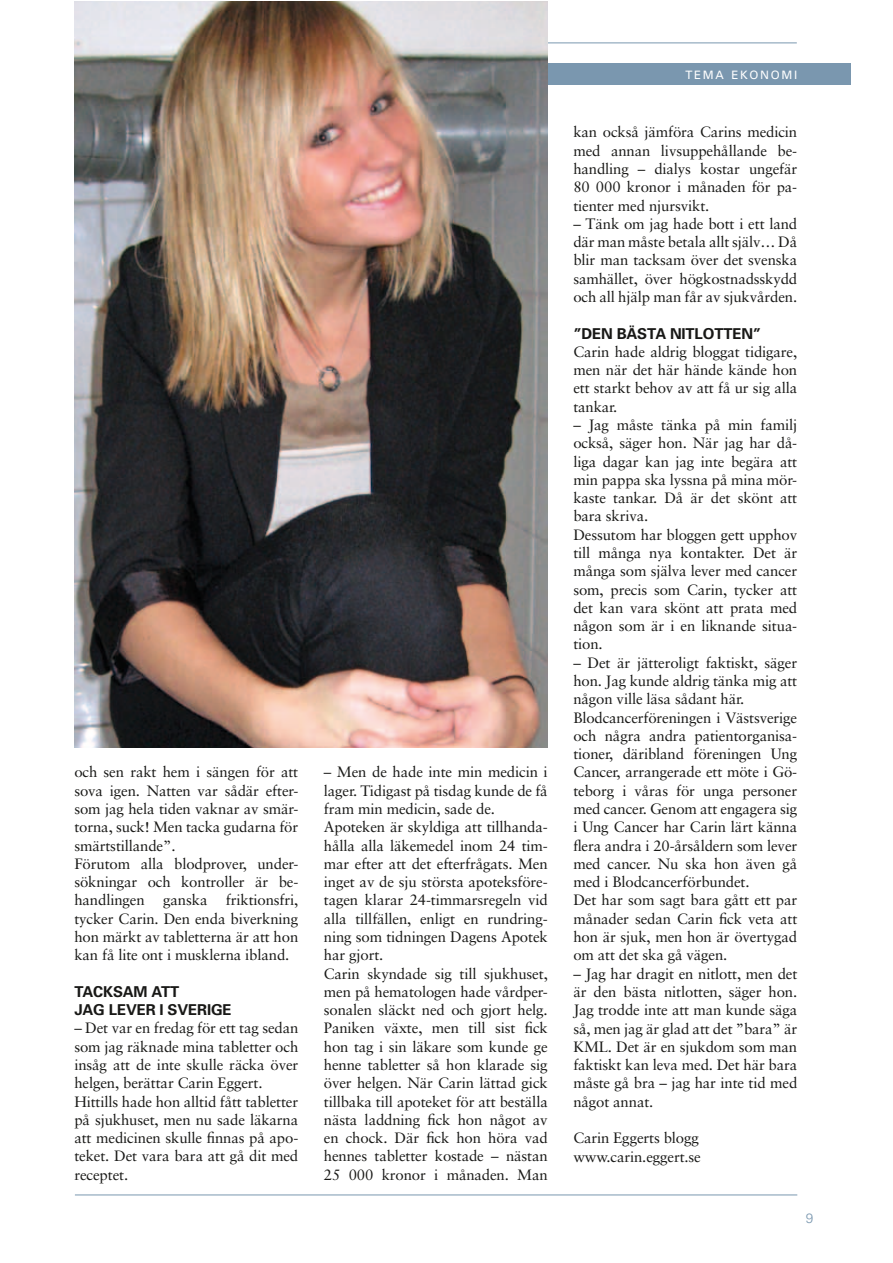
<style>
.page{position:relative;width:893px;height:1263px;background:#fff}
.page>*{position:absolute;margin:0;border:0;box-sizing:border-box;transform-origin:0 0}
.t1{font:15px/18.3px "Sabon";letter-spacing:-.01em;color:#181816}
.t2{font:700 15px/18.3px "Univers";letter-spacing:-.01em;color:#181816}
.t3{font:300 13.5px "Univers";color:#7a97af}
.t4{font:11.55px "Univers";letter-spacing:.145em;color:#fff}
</style>
<div class="page">
<hr style="left:75px;top:1194px;width:722px;height:1px;background:#7a97af">
<hr style="left:74px;top:43px;width:723px;height:1px;background:#7a97af">
<div style="left:548px;top:64px;width:302px;height:21px;background:#7a97af"></div>
<img style="left:74px;top:1px;width:474px;height:746px">
<p class="t1" style="left:74px;top:763px;width:225px">och sen rakt hem i sängen för att sova igen. Natten var sådär efter&shy;som jag hela tiden vaknar av smär&shy;torna, suck! Men tacka gudarna för smärtstillande”.<br>Förutom alla blodprover, under&shy;sökningar och kontroller är be&shy;handlingen ganska friktionsfri, tycker Carin. Den enda biverkning hon märkt av tabletterna är att hon kan få lite ont i musklerna ibland.</p>
<p class="t2" style="left:74px;top:982px;width:159px">TACKSAM ATT<br>JAG LEVER I SVERIGE</p>
<p class="t1" style="left:74px;top:1019px;width:225px">– Det var en fredag för ett tag sedan som jag räknade mina tabletter och insåg att de inte skulle räcka över helgen, berättar Carin Eggert.<br>Hittills hade hon alltid fått tabletter på sjukhuset, men nu sade läkarna att medicinen skulle finnas på apo&shy;teket. Det vara bara att gå dit med receptet.</p>
<p class="t1" style="left:324px;top:763px;width:225px">– Men de hade inte min medicin i lager. Tidigast på tisdag kunde de få fram min medicin, sade de.<br>Apoteken är skyldiga att tillhanda&shy;hålla alla läkemedel inom 24 tim&shy;mar efter att det efterfrågats. Men inget av de sju största apoteksföre&shy;tagen klarar 24-timmarsregeln vid alla tillfällen, enligt en rundring&shy;ning som tidningen Dagens Apotek har gjort.<br>Carin skyndade sig till sjukhuset, men på hematologen hade vårdper&shy;sonalen släckt ned och gjort helg.<br>Paniken växte, men till sist fick hon tag i sin läkare som kunde ge henne tabletter så hon klarade sig över helgen. När Carin lättad gick tillbaka till apoteket för att beställa nästa laddning fick hon något av en chock. Där fick hon höra vad hennes tabletter kostade – nästan<br>25 000 kronor i månaden. Man</p>
<p class="t4" style="left:685px;top:68px;width:113px">TEMA EKONOMI</p>
<p class="t1" style="left:573px;top:123px;width:225px;text-align:justify">kan också jämföra Carins medicin med annan livsuppehållande be&shy;handling – dialys kostar ungefär 80 000 kronor i månaden för pa&shy;tienter med njursvikt.</p>
<p class="t1" style="left:573px;top:214px;width:225px;text-align:justify">– Tänk om jag hade bott i ett land där man måste betala allt själv… Då blir man tacksam över det svenska samhället, över högkostnadsskydd och all hjälp man får av sjukvården.</p>
<p class="t2" style="left:573px;top:324px;width:189px">”DEN BÄSTA NITLOTTEN”</p>
<p class="t1" style="left:573px;top:342px;width:225px;text-align:justify">Carin hade aldrig bloggat tidigare, men när det här hände kände hon ett starkt behov av att få ur sig alla tankar.</p>
<p class="t1" style="left:573px;top:415px;width:225px">– Jag måste tänka på min familj också, säger hon. När jag har då&shy;liga dagar kan jag inte begära att min pappa ska lyssna på mina mör&shy;kaste tankar. Då är det skönt att bara skriva.<br>Dessutom har bloggen gett upphov till många nya kontakter. Det är många som själva lever med cancer som, precis som Carin, tycker att det kan vara skönt att prata med någon som är i en liknande situa&shy;tion.</p>
<p class="t1" style="left:573px;top:653px;width:225px">– Det är jätteroligt faktiskt, säger hon. Jag kunde aldrig tänka mig att någon ville läsa sådant här.<br>Blodcancerföreningen i Västsverige och några andra patientorganisa&shy;tioner, däribland föreningen Ung<br>Cancer, arrangerade ett möte i Gö&shy;teborg i våras för unga personer med cancer. Genom att engagera sig i Ung Cancer har Carin lärt känna flera andra i 20-årsåldern som lever med cancer. Nu ska hon även gå med i Blodcancerförbundet.<br>Det har som sagt bara gått ett par månader sedan Carin fick veta att hon är sjuk, men hon är övertygad om att det ska gå vägen.</p>
<p class="t1" style="left:573px;top:964px;width:225px;text-align:justify">– Jag har dragit en nitlott, men det är den bästa nitlotten, säger hon.<br>Jag trodde inte att man kunde säga så, men jag är glad att det ”bara” är KML. Det är en sjukdom som man faktiskt kan leva med. Det här bara måste gå bra – jag har inte tid med något annat.</p>
<p class="t1" style="left:573px;top:1129px;width:129px">Carin Eggerts blogg www.carin.eggert.se</p>
<p class="t3" style="left:806px;top:1210px;width:9px">9</p>
</div>
